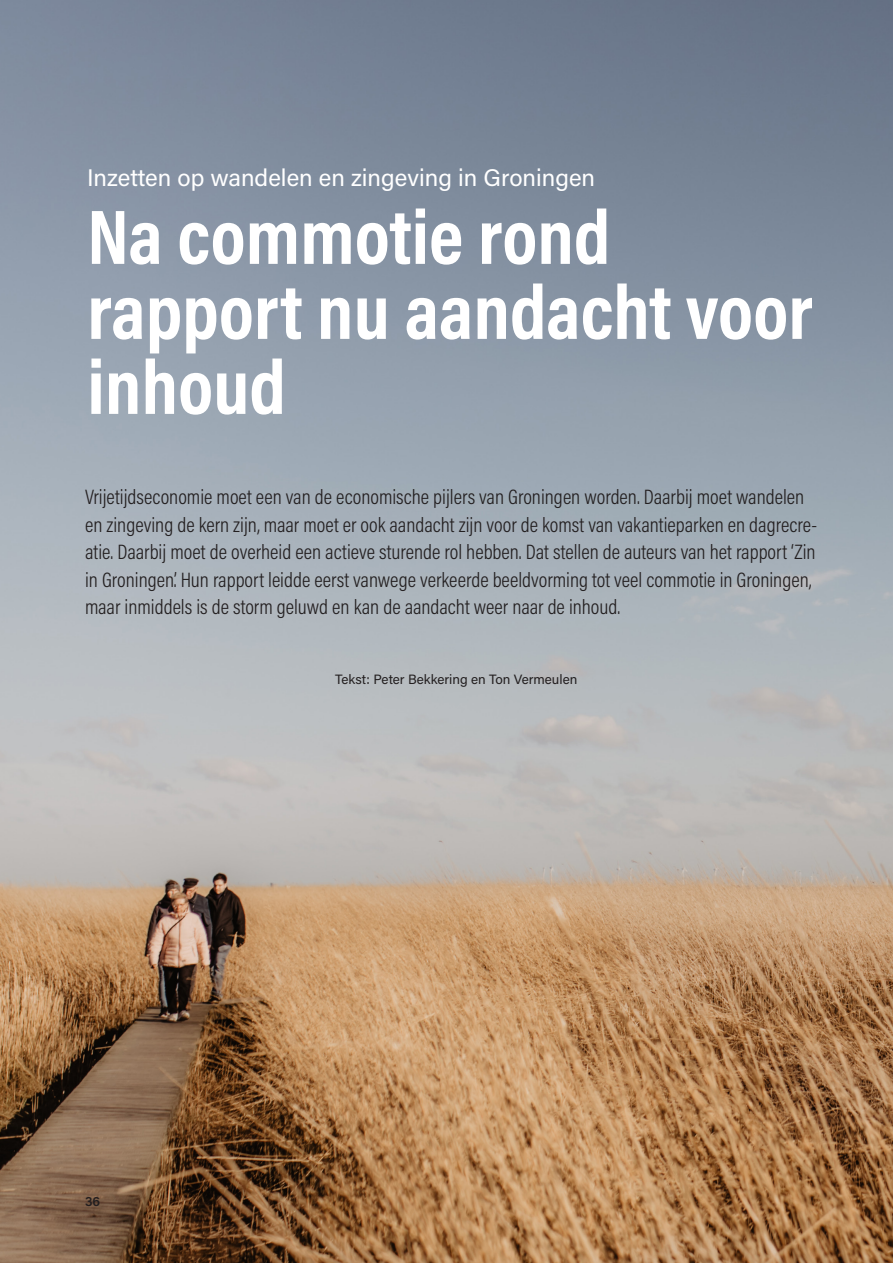
<style>
.page{position:relative;width:893px;height:1263px;background:#fff}
.page>*{position:absolute;margin:0;border:0;box-sizing:border-box;transform-origin:0 0}
.kop{font:700 78px/75px "Acumin Pro Cond";color:#fff}
.chapeau{font:24px "Acumin Pro";color:#fff}
.intro{font:300 21px/27.6px "Acumin Pro Cond";color:#231f20}
.auteur{font:13.5px "Acumin Pro";color:#231f20}
.t1{font:600 13.5px "Acumin Pro";color:#231f20}
</style>
<div class="page">
<img style="left:0;top:0;width:893px;height:1263px">
<p class="chapeau" style="left:87px;top:161px;width:509px">Inzetten op wandelen en zingeving in Groningen</p>
<p class="kop" style="left:87px;top:197px;width:727px">Na commotie rond rapport nu aandacht voor inhoud</p>
<p class="intro" style="left:85px;top:483px;width:733px">Vrijetijdseconomie moet een van de economische pijlers van Groningen worden. Daarbij moet wandelen en zingeving de kern zijn, maar moet er ook aandacht zijn voor de komst van vakantieparken en dagrecre&shy;atie. Daarbij moet de overheid een actieve sturende rol hebben. Dat stellen de auteurs van het rapport ‘Zin in Groningen’. Hun rapport leidde eerst vanwege verkeerde beeldvorming tot veel commotie in Groningen, maar inmiddels is de storm geluwd en kan de aandacht weer naar de inhoud.</p>
<p class="t1" style="left:85px;top:1192px;width:17px">36</p>
<p class="auteur" style="left:335px;top:670px;width:244px">Tekst: Peter Bekkering en Ton Vermeulen</p>
</div>
